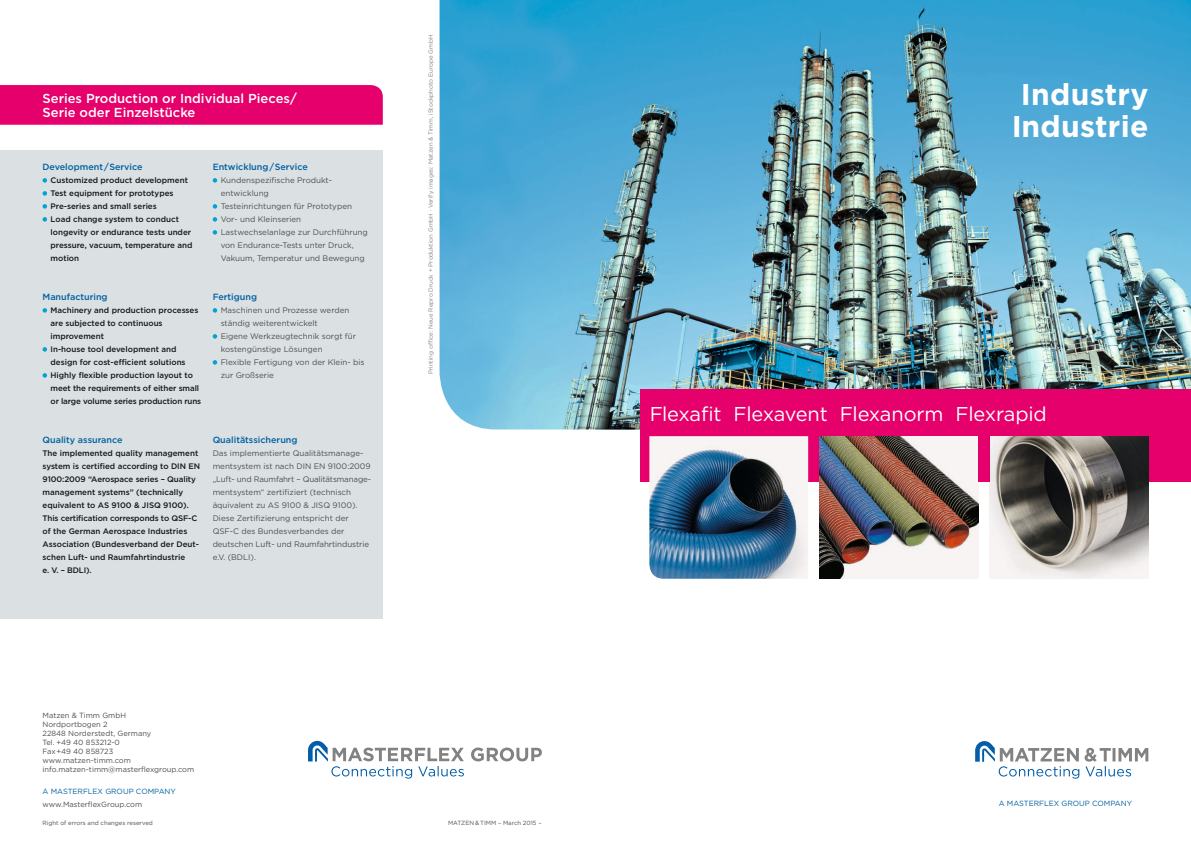
<style>
.page{position:relative;width:1191px;height:842px;background:#fff}
.page>*{position:absolute;margin:0;border:0;box-sizing:border-box;transform-origin:0 0}
.t1{font:700 30px/32.5px "Gotham";letter-spacing:.01em;color:#fff;text-align:center}
.t2{font:20px "Gotham";letter-spacing:-.015em;color:#fff}
.t3{font:500 13px/14px "Gotham";color:#fff}
.t4{font:500 9px "Gotham";color:#0060a1}
.t5{font:500 8px/13px "Gotham";color:#151616}
.t6{font:8px/13px "Gotham";color:#4e4e4d}
.t7{font:7.5px/9px "Gotham";color:#4e4e4d}
.t8{font:7.5px "Gotham";color:#0060a1}
.t9{font:6px "Gotham";color:#818281}
.t10{font:6px "Gotham";color:#4e4e4d}
</style>
<div class="page">
<div style="left:0;top:85px;width:383px;height:40px;background:#e5006b"></div>
<div style="left:0;top:150px;width:383px;height:468px;background:#dbe0e3"></div>
<svg style="left:43px;top:178px;width:4px;height:5px"></svg>
<svg style="left:43px;top:191px;width:4px;height:5px"></svg>
<svg style="left:43px;top:204px;width:4px;height:5px"></svg>
<svg style="left:43px;top:217px;width:4px;height:5px"></svg>
<svg style="left:43px;top:308px;width:4px;height:5px"></svg>
<svg style="left:43px;top:347px;width:4px;height:5px"></svg>
<svg style="left:43px;top:373px;width:4px;height:5px"></svg>
<svg style="left:213px;top:178px;width:4px;height:5px"></svg>
<svg style="left:213px;top:204px;width:4px;height:5px"></svg>
<svg style="left:213px;top:217px;width:4px;height:5px"></svg>
<svg style="left:213px;top:230px;width:4px;height:5px"></svg>
<svg style="left:213px;top:308px;width:4px;height:5px"></svg>
<svg style="left:213px;top:334px;width:4px;height:5px"></svg>
<svg style="left:213px;top:360px;width:4px;height:5px"></svg>
<svg style="left:975px;top:741px;width:173px;height:38px"></svg>
<img style="left:439px;top:0;width:752px;height:429px">
<svg style="left:308px;top:741px;width:234px;height:38px"></svg>
<div style="left:641px;top:389px;width:550px;height:93px;background:#e5006b"></div>
<img style="left:819px;top:436px;width:159px;height:143px">
<img style="left:989px;top:436px;width:159px;height:143px">
<img style="left:649px;top:436px;width:159px;height:143px">
<h3 class="t3" style="left:43px;top:91px;width:256px">Series Production or Individual Pieces/<br>Serie oder Einzelstücke</h3>
<p class="t4" style="left:43px;top:161px;width:102px">Development/Service</p>
<p class="t5" style="left:51px;top:173px;width:143px">Customized product development<br>Test equipment for prototypes<br>Pre-series and small series<br>Load change system to conduct longevity or endurance tests under pressure, vacuum, temperature and motion</p>
<p class="t4" style="left:43px;top:291px;width:67px">Manufacturing</p>
<p class="t5" style="left:51px;top:303px;width:152px">Machinery and production processes are subjected to continuous improvement<br>In-house tool development and design for cost-efficient solutions<br>Highly flexible production layout to meet the requirements of either small or large volume series production runs</p>
<p class="t4" style="left:43px;top:434px;width:82px">Quality assurance</p>
<p class="t5" style="left:43px;top:446px;width:159px">The implemented quality management system is certified according to DIN EN 9100:2009 “Aerospace series – Quality management systems” (technically equivalent to AS 9100 &amp; JISQ 9100).<br>This certification corresponds to QSF-C of the German Aerospace Industries Association (Bundesverband der Deut&shy;schen Luft- und Raumfahrtindustrie<br>e. V. – BDLI).</p>
<p class="t4" style="left:213px;top:161px;width:97px">Entwicklung/Service</p>
<p class="t6" style="left:221px;top:173px;width:149px">Kundenspezifische Produkt&shy;entwicklung<br>Testeinrichtungen für Prototypen<br>Vor- und Kleinserien<br>Lastwechselanlage zur Durchführung von Endurance-Tests unter Druck,<br>Vakuum, Temperatur und Bewegung</p>
<p class="t4" style="left:213px;top:291px;width:46px">Fertigung</p>
<p class="t6" style="left:221px;top:303px;width:145px">Maschinen und Prozesse werden ständig weiterentwickelt<br>Eigene Werkzeugtechnik sorgt für kostengünstige Lösungen<br>Flexible Fertigung von der Klein- bis zur Großserie</p>
<p class="t4" style="left:213px;top:434px;width:86px">Qualitätssicherung</p>
<p class="t6" style="left:213px;top:446px;width:160px">Das implementierte Qualitätsmanage&shy;mentsystem ist nach DIN EN 9100:2009 „Luft- und Raumfahrt – Qualitätsmanage&shy;mentsystem“ zertifiziert (technisch äquivalent zu AS 9100 &amp; JISQ 9100).<br>Diese Zertifizierung entspricht der QSF-C des Bundesverbandes der deutschen Luft- und Raumfahrtindustrie e.V. (BDLI).</p>
<p class="t9" style="left:427px;top:374px;width:341px;rotate:-90deg">Printing office: Neue Repro Druck + Produktion GmbH · Verify images: Matzen &amp; Timm, iStockphoto Europe GmbH</p>
<p class="t7" style="left:43px;top:711px;width:153px">Matzen &amp; Timm GmbH<br>Nordportbogen 2<br>22848 Norderstedt, Germany<br>Tel. +49 40 853212-0<br>Fax+49 40 858723 www.matzen-timm.com info.matzen-timm@masterflexgroup.com</p>
<p class="t8" style="left:43px;top:787px;width:135px">A MASTERFLEX GROUP COMPANY</p>
<p class="t7" style="left:43px;top:800px;width:101px">www.MasterflexGroup.com</p>
<p class="t10" style="left:43px;top:819px;width:112px">Right of errors and changes reserved</p>
<p class="t10" style="left:448px;top:819px;width:95px">MATZEN &amp; TIMM – March 2015 –</p>
<h1 class="t1" style="left:1011px;top:78px;width:139px">Industry<br>Industrie</h1>
<h2 class="t2" style="left:649px;top:401px;width:399px">Flexafit Flexavent Flexanorm Flexrapid</h2>
<p class="t8" style="left:998px;top:798px;width:135px">A MASTERFLEX GROUP COMPANY</p>
</div>
